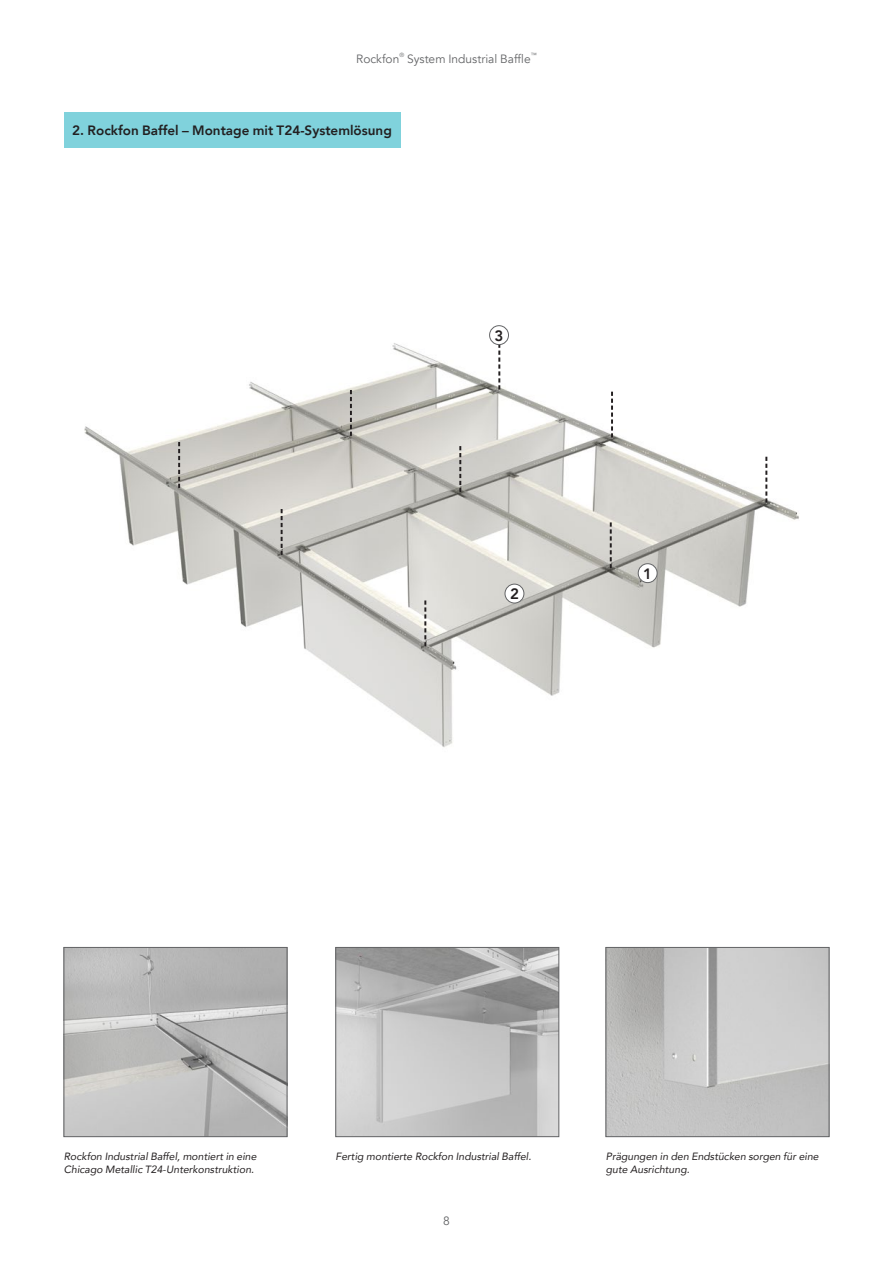
<style>
.page{position:relative;width:893px;height:1263px;background:#fff}
.page>*{position:absolute;margin:0;border:0;box-sizing:border-box;transform-origin:0 0}
.t1{font:800 15px "Avenir";color:#231f20}
.t2{font:800 13.5px "Avenir";color:#231f20}
.t3{font:12px "Avenir";color:#636466}
.t4{font:italic 10.5px/12.6px "Avenir";color:#231f20}
.t5{font:6px "Avenir";color:#636466}
</style>
<div class="page">
<img style="left:66px;top:949px;width:219px;height:186px">
<div style="left:64px;top:947px;width:223px;height:190px;border:1px solid #636466"></div>
<img style="left:608px;top:949px;width:219px;height:186px">
<div style="left:606px;top:947px;width:223px;height:190px;border:1px solid #636466"></div>
<img style="left:338px;top:949px;width:219px;height:186px">
<div style="left:336px;top:947px;width:223px;height:190px;border:1px solid #636466"></div>
<img style="left:84px;top:325px;width:715px;height:422px">
<svg style="left:424px;top:600px;width:2px;height:46px"></svg>
<svg style="left:610px;top:522px;width:2px;height:46px"></svg>
<svg style="left:765px;top:457px;width:2px;height:46px"></svg>
<svg style="left:611px;top:392px;width:2px;height:45px"></svg>
<svg style="left:498px;top:345px;width:2px;height:44px"></svg>
<svg style="left:350px;top:390px;width:2px;height:46px"></svg>
<svg style="left:178px;top:442px;width:2px;height:46px"></svg>
<svg style="left:281px;top:509px;width:2px;height:46px"></svg>
<svg style="left:459px;top:446px;width:2px;height:46px"></svg>
<div style="left:490px;top:326px;width:18px;height:19px;background:#fff;border-radius:50%"></div>
<div style="left:489px;top:325px;width:20px;height:20px;border:1px solid #636466;border-radius:50%"></div>
<div style="left:638px;top:564px;width:19px;height:19px;background:#fff;border-radius:50%"></div>
<div style="left:638px;top:563px;width:19px;height:20px;border:1px solid #636466;border-radius:50%"></div>
<div style="left:505px;top:584px;width:19px;height:19px;background:#fff;border-radius:50%"></div>
<div style="left:505px;top:584px;width:19px;height:19px;border:1px solid #636466;border-radius:50%"></div>
<div style="left:64px;top:113px;width:336px;height:35px;background:#80d2dc"></div>
<p class="t3" style="left:356px;top:52px;width:45px">Rockfon</p>
<p class="t5" style="left:399px;top:51px;width:6px">®</p>
<p class="t3" style="left:407px;top:52px;width:125px">System Industrial Baffle</p>
<p class="t5" style="left:531px;top:51px;width:7px">™</p>
<p class="t2" style="left:72px;top:120px;width:321px">2. Rockfon Baffel – Montage mit T24-Systemlösung</p>
<h1 class="t1" style="left:495px;top:324px;width:10px">3</h1>
<h1 class="t1" style="left:510px;top:582px;width:10px">2</h1>
<h1 class="t1" style="left:643px;top:562px;width:10px">1</h1>
<p class="t4" style="left:64px;top:1150px;width:194px">Rockfon Industrial Baffel, montiert in eine<br>Chicago Metallic T24-Unterkonstruktion.</p>
<p class="t4" style="left:606px;top:1150px;width:214px">Prägungen in den Endstücken sorgen für eine gute Ausrichtung.</p>
<p class="t4" style="left:336px;top:1150px;width:197px">Fertig montierte Rockfon Industrial Baffel.</p>
<p class="t3" style="left:443px;top:1213px;width:8px">8</p>
</div>
